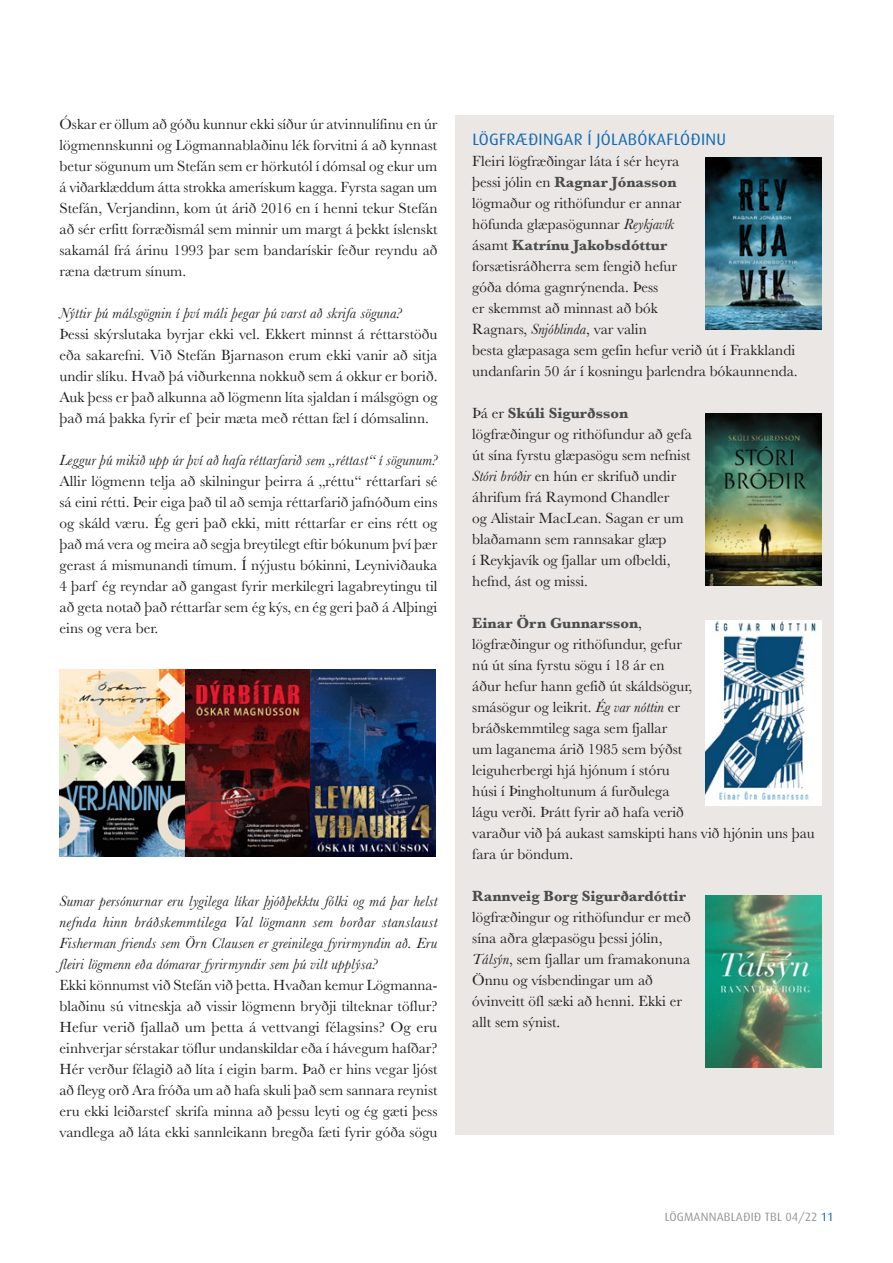
<style>
.page{position:relative;width:893px;height:1263px;background:#fff}
.page>*{position:absolute;margin:0;border:0;box-sizing:border-box;transform-origin:0 0}
.t1{font:16.5px "Dax";letter-spacing:.015em;color:#126bb4}
.t2{font:15.3px/21px "Baskerville";color:#231f20;text-align:justify}
.t3{font:italic 15.3px/21px "Baskerville";letter-spacing:.01em;color:#231f20;text-align:justify}
.t4{font:700 15.3px "Baskerville";color:#4b4c4d}
.t5{font:12px "Dax";letter-spacing:.015em;color:#939598}
.s1{font-weight:700;color:#4b4c4d}
.s2{font-style:italic}
.s3{color:#126bb4}
</style>
<div class="page">
<div style="left:455px;top:115px;width:379px;height:1019px;background:#eae7e5"></div>
<img style="left:60px;top:670px;width:376px;height:186px">
<img style="left:706px;top:157px;width:116px;height:172px">
<img style="left:706px;top:414px;width:116px;height:172px">
<img style="left:706px;top:621px;width:116px;height:184px">
<img style="left:706px;top:895px;width:116px;height:172px">
<p class="t2" style="left:60px;top:113px;width:379px">Óskar er öllum að góðu kunnur ekki síður úr atvinnulífinu en úr lögmennskunni og Lögmannablaðinu lék forvitni á að kynnast betur sögunum um Stefán sem er hörkutól í dómsal og ekur um á viðarklæddum átta strokka amerískum kagga. Fyrsta sagan um Stefán, Verjandinn, kom út árið 2016 en í henni tekur Stefán að sér erfitt forræðismál sem minnir um margt á þekkt íslenskt sakamál frá árinu 1993 þar sem bandarískir feður reyndu að ræna dætrum sínum.</p>
<p class="t3" style="left:60px;top:302px;width:344px">Nýttir þú málsgögnin í því máli þegar þú varst að skrifa söguna?</p>
<p class="t2" style="left:60px;top:323px;width:379px">Þessi skýrslutaka byrjar ekki vel. Ekkert minnst á réttarstöðu eða sakarefni. Við Stefán Bjarnason erum ekki vanir að sitja undir slíku. Hvað þá viðurkenna nokkuð sem á okkur er borið.<br>Auk þess er það alkunna að lögmenn líta sjaldan í málsgögn og það má þakka fyrir ef þeir mæta með réttan fæl í dómsalinn.</p>
<p class="t3" style="left:60px;top:449px;width:379px">Leggur þú mikið upp úr því að hafa réttarfarið sem „réttast“ í sögunum?</p>
<p class="t2" style="left:60px;top:470px;width:379px">Allir lögmenn telja að skilningur þeirra á „réttu“ réttarfari sé sá eini rétti. Þeir eiga það til að semja réttarfarið jafnóðum eins og skáld væru. Ég geri það ekki, mitt réttarfar er eins rétt og það má vera og meira að segja breytilegt eftir bókunum því þær gerast á mismunandi tímum. Í nýjustu bókinni, Leyniviðauka 4 þarf ég reyndar að gangast fyrir merkilegri lagabreytingu til að geta notað það réttarfar sem ég kýs, en ég geri það á Alþingi eins og vera ber.</p>
<p class="t3" style="left:60px;top:890px;width:379px">Sumar persónurnar eru lygilega líkar þjóðþekktu fólki og má þar helst nefnda hinn bráðskemmtilega Val lögmann sem borðar stanslaust Fisherman friends sem Örn Clausen er greinilega fyrirmyndin að. Eru fleiri lögmenn eða dómarar fyrirmyndir sem þú vilt upplýsa?</p>
<p class="t2" style="left:60px;top:974px;width:380px">Ekki könnumst við Stefán við þetta. Hvaðan kemur Lögmanna&shy;blaðinu sú vitneskja að vissir lögmenn bryðji tilteknar töflur?<br>Hefur verið fjallað um þetta á vettvangi félagsins? Og eru einhverjar sérstakar töflur undanskildar eða í hávegum hafðar?<br>Hér verður félagið að líta í eigin barm. Það er hins vegar ljóst að fleyg orð Ara fróða um að hafa skuli það sem sannara reynist eru ekki leiðarstef skrifa minna að þessu leyti og ég gæti þess vandlega að láta ekki sannleikann bregða fæti fyrir góða sögu</p>
<p class="t1" style="left:472px;top:130px;width:255px">LÖGFRÆÐINGAR Í JÓLABÓKAFLÓÐINU</p>
<p class="t2" style="left:472px;top:151px;width:327px;text-align:left">Fleiri lögfræðingar láta í sér heyra<br>þessi jólin en <span class="s1">Ragnar Jónasson<br></span>lögmaður og rithöfundur er annar<br>höfunda glæpasögunnar <span class="s2">Reykjavík<br></span>ásamt <span class="s1">Katrínu Jakobsdóttur<br></span>forsætisráðherra sem fengið hefur<br>góða dóma gagnrýnenda. Þess<br>er skemmst að minnast að bók<br>Ragnars, <span class="s2">Snjóblinda</span>, var valin<br>besta glæpasaga sem gefin hefur verið út í Frakklandi undanfarin 50 ár í kosningu þarlendra bókaunnenda.</p>
<p class="t2" style="left:472px;top:403px;width:221px;text-align:left">Þá er <span class="s1">Skúli Sigurðsson </span>lögfræðingur og rithöfundur að gefa út sína fyrstu glæpasögu sem nefnist<br><span class="s2">Stóri bróðir</span> en hún er skrifuð undir áhrifum frá Raymond Chandler<br>og Alistair MacLean. Sagan er um blaðamann sem rannsakar glæp<br>í Reykjavík og fjallar um ofbeldi, hefnd, ást og missi.</p>
<p class="t2" style="left:472px;top:613px;width:344px;text-align:left"><span class="s1">Einar Örn Gunnarsson</span>,<br>lögfræðingur og rithöfundur, gefur<br>nú út sína fyrstu sögu í 18 ár en<br>áður hefur hann gefið út skáldsögur,<br>smásögur og leikrit. <span class="s2">Ég var nóttin</span> er<br>bráðskemmtileg saga sem fjallar<br>um laganema árið 1985 sem býðst<br>leiguherbergi hjá hjónum í stóru<br>húsi í Þingholtunum á furðulega<br>lágu verði. Þrátt fyrir að hafa verið<br>varaður við þá aukast samskipti hans við hjónin uns þau fara úr böndum.</p>
<p class="t4" style="left:472px;top:885px;width:215px">Rannveig Borg Sigurðardóttir</p>
<p class="t2" style="left:472px;top:907px;width:220px;text-align:left">lögfræðingur og rithöfundur er með sína aðra glæpasögu þessi jólin,<br><span class="s2">Tálsýn</span>, sem fjallar um framakonuna<br>Önnu og vísbendingar um að óvinveitt öfl sæki að henni. Ekki er allt sem sýnist.</p>
<p class="t5" style="left:665px;top:1210px;width:170px">LÖGMANNABLAÐIÐ TBL 04/22 <span class="s3">11</span></p>
</div>
